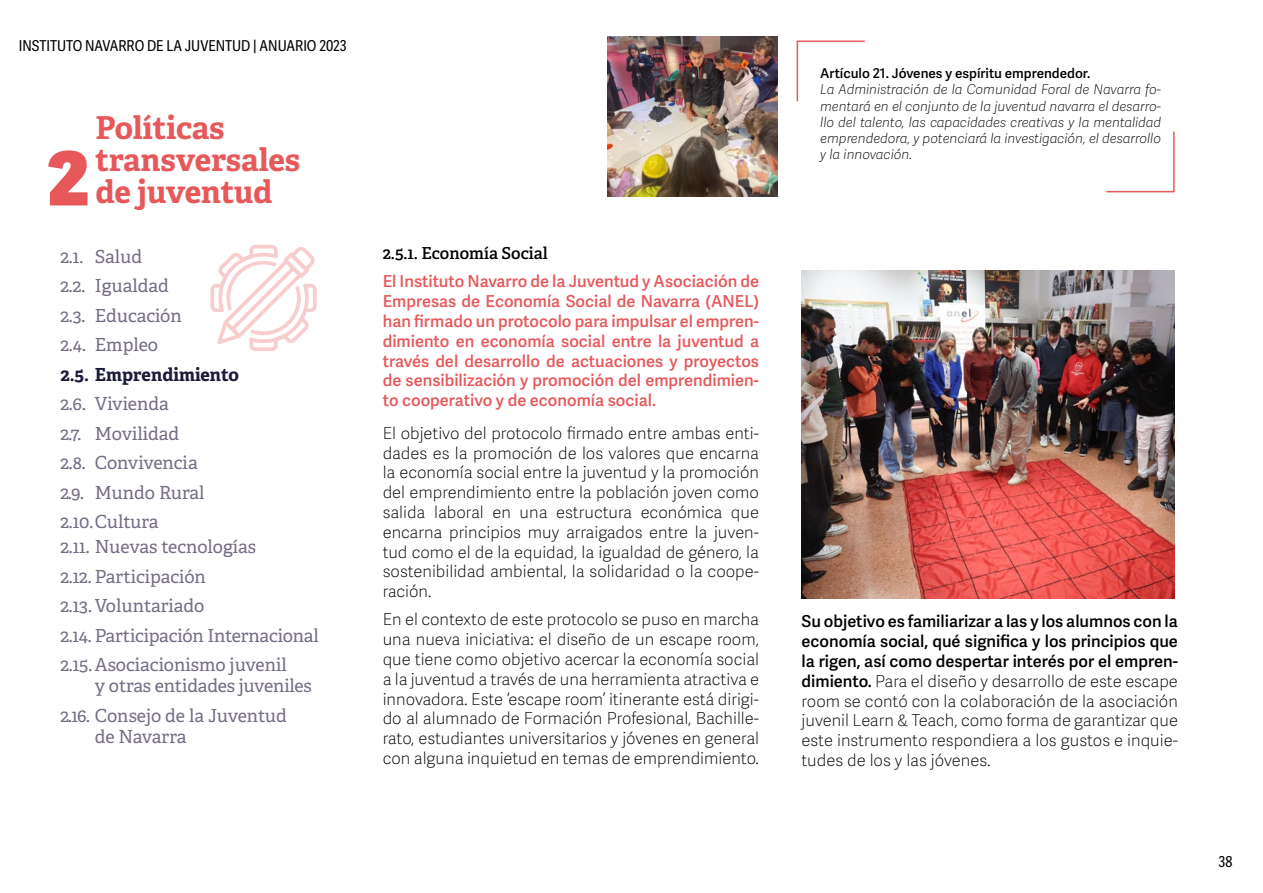
<style>
.page{position:relative;width:1263px;height:893px;background:#fff}
.page>*{position:absolute;margin:0;border:0;box-sizing:border-box;transform-origin:0 0}
.t1{font:800 74.7px "Adelle Sans";color:#e6585a}
.t2{font:700 31.5px/31.5px "Adelle PE";letter-spacing:-.005em;color:#e6585a}
.t3{font:18px/29.5px "Adelle PE";letter-spacing:-.005em;color:#766d84}
.t4{font:700 18px "Adelle PE";color:#1b1a38}
.t5{font:18px "Adelle PE";letter-spacing:-.025em;color:#766d84}
.t6{font:100 16.5px/19.8px "Adelle Sans";color:#000;text-align:justify}
.t7{font:600 16.5px/19.8px "Adelle Sans";color:#e6585a;text-align:justify}
.t8{font:16.5px "Adelle PE Sb";color:#000}
.t9{font:15px "Adelle Sans Cnd";color:#000}
.t10{font:italic 100 13.5px/16.2px "Adelle Sans";color:#000;text-align:justify}
.t11{font:600 13.5px "Adelle Sans";color:#000}
.s1{font-weight:600}
</style>
<div class="page">
<svg style="left:796px;top:40px;width:69px;height:62px"></svg>
<svg style="left:1106px;top:131px;width:69px;height:62px"></svg>
<svg style="left:210px;top:245px;width:107px;height:106px"></svg>
<img style="left:801px;top:270px;width:373px;height:329px">
<img style="left:608px;top:37px;width:170px;height:159px">
<p class="t9" style="left:19px;top:37px;width:329px">INSTITUTO NAVARRO DE LA JUVENTUD | ANUARIO 2023</p>
<h1 class="t1" style="left:47px;top:131px;width:43px">2</h1>
<h2 class="t2" style="left:95px;top:111px;width:206px">Políticas transversales de juventud</h2>
<p class="t3" style="left:60px;top:241px;width:123px">2.1. Salud<br>2.2. Igualdad<br>2.3. Educación<br>2.4. Empleo</p>
<p class="t4" style="left:60px;top:361px;width:180px">2.5. Emprendimiento</p>
<p class="t3" style="left:60px;top:388px;width:146px">2.6. Vivienda<br>2.7. Movilidad<br>2.8. Convivencia<br>2.9. Mundo Rural<br>2.10.Cultura</p>
<p class="t3" style="left:60px;top:531px;width:260px">2.11. Nuevas tecnologías<br>2.12. Participación<br>2.13. Voluntariado<br>2.14. Participación Internacional<br>2.15. Asociacionismo juvenil</p>
<p class="t3" style="left:60px;top:670px;width:253px;text-indent:35px">y otras entidades juveniles<br>2.16. Consejo de la Juventud</p>
<p class="t5" style="left:95px;top:723px;width:93px">de Navarra</p>
<p class="t11" style="left:820px;top:66px;width:272px">Artículo 21. Jóvenes y espíritu emprendedor.</p>
<p class="t10" style="left:820px;top:82px;width:342px">La Administración de la Comunidad Foral de Navarra fo&shy;mentará en el conjunto de la juventud navarra el desarro&shy;llo del talento, las capacidades creativas y la mentalidad emprendedora, y potenciará la investigación, el desarrollo y la innovación.</p>
<p class="t8" style="left:383px;top:241px;width:167px">2.5.1. Economía Social</p>
<p class="t7" style="left:383px;top:272px;width:378px">El Instituto Navarro de la Juventud y Asociación de Empresas de Economía Social de Navarra (ANEL) han firmado un protocolo para impulsar el empren&shy;dimiento en economía social entre la juventud a través del desarrollo de actuaciones y proyectos de sensibilización y promoción del emprendimien&shy;to cooperativo y de economía social.</p>
<p class="t6" style="left:383px;top:424px;width:378px">El objetivo del protocolo firmado entre ambas enti&shy;dades es la promoción de los valores que encarna la economía social entre la juventud y la promoción del emprendimiento entre la población joven como salida laboral en una estructura económica que encarna principios muy arraigados entre la juven&shy;tud como el de la equidad, la igualdad de género, la sostenibilidad ambiental, la solidaridad o la coope&shy;ración.</p>
<p class="t6" style="left:383px;top:610px;width:378px">En el contexto de este protocolo se puso en marcha una nueva iniciativa: el diseño de un escape room, que tiene como objetivo acercar la economía social a la juventud a través de una herramienta atractiva e innovadora. Este ‘escape room’ itinerante está dirigi&shy;do al alumnado de Formación Profesional, Bachille&shy;rato, estudiantes universitarios y jóvenes en general con alguna inquietud en temas de emprendimiento.</p>
<p class="t6" style="left:801px;top:612px;width:378px"><span class="s1">Su objetivo es familiarizar a las y los alumnos con la economía social, qué significa y los principios que la rigen, así como despertar interés por el empren&shy;dimiento.</span> Para el diseño y desarrollo de este escape room se contó con la colaboración de la asociación juvenil Learn &amp; Teach, como forma de garantizar que este instrumento respondiera a los gustos e inquie&shy;tudes de los y las jóvenes.</p>
<p class="t9" style="left:1218px;top:853px;width:15px">38</p>
</div>
